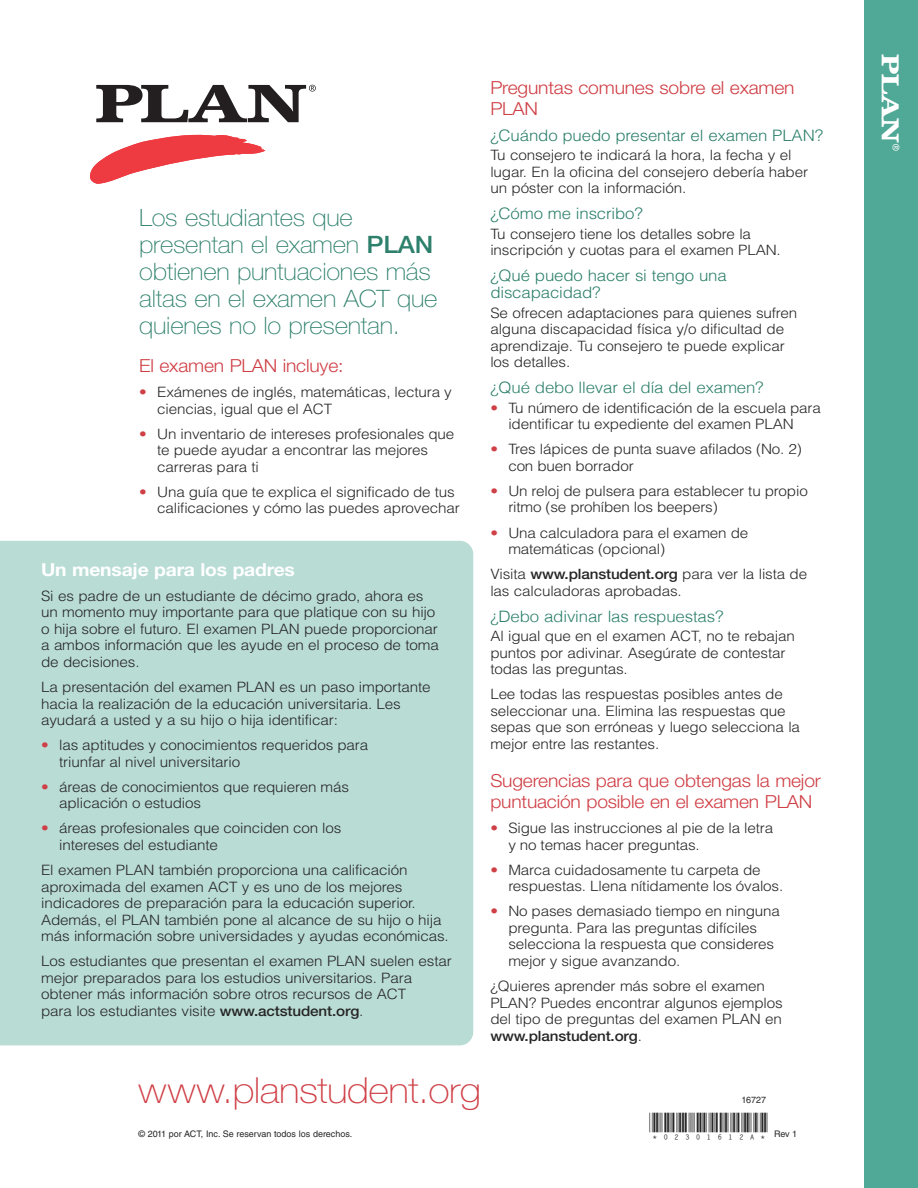
<style>
.page{position:relative;width:918px;height:1188px;background:#fff}
.page>*{position:absolute;margin:0;border:0;box-sizing:border-box;transform-origin:0 0}
.t1{font:100 36px "Helvetica Neue LT Std";letter-spacing:-.015em;color:#cf3f46;scale:1.1 1}
.t2{font:27px "New 4";color:#272627}
.t3{font:100 24px/27px "Helvetica Neue LT Std";letter-spacing:-.01em;color:#2d806b;scale:1.07 1}
.t4{font:700 24px "Baskerville Pro";color:#fff;scale:1.2 1}
.t5{font:300 18px/21px "Helvetica Neue LT Std";letter-spacing:-.01em;color:#cf3f46;scale:1.07 1}
.t6{font:700 18px "Helvetica Neue LT Std";letter-spacing:-.01em;color:#fff;scale:1.07 1}
.t7{font:300 15.75px/17.2px "Helvetica LT Std";letter-spacing:-.01em;color:#2d806b;scale:1.07 1}
.t8{font:300 15.75px "Helvetica";letter-spacing:-.01em;color:#2d806b;scale:1.07 1}
.t9{font:300 14.25px/16.5px "Helvetica LT Std";letter-spacing:-.01em;color:#272627;scale:1.07 1}
.t10{font:500 14.25px "Helvetica Neue LT Std";letter-spacing:-.01em;color:#272627;scale:1.07 1}
.t11{font:9px "Helvetica LT Std";color:#272627}
.t12{font:9px "Helvetica LT Std";color:#fff}
.s1{font-weight:500}
.s2{color:#cf3f46}
.s3{font-family:"Helvetica Neue LT Std";font-weight:500}
.s4{font-family:"Helvetica LT Std";font-weight:300}
</style>
<div class="page">
<div style="left:864px;top:0;width:54px;height:1188px;background:#50a896"></div>
<div style="left:0;top:541px;width:473px;height:504px;background:#b9dcd5"></div>
<svg style="left:90px;top:134px;width:175px;height:50px"></svg>
<svg style="left:96px;top:85px;width:220px;height:37px"></svg>
<h3 class="t3" style="left:139px;top:206px;width:280px">Los estudiantes que presentan el examen <span class="s1">PLAN </span>obtienen puntuaciones más altas en el examen ACT que quienes no lo presentan.</h3>
<p class="t5" style="left:139px;top:357px;width:192px">El examen PLAN incluye:</p>
<p class="t9" style="left:157px;top:385px;width:277px;text-indent:-18px"><span class="s2">•</span> Exámenes de inglés, matemáticas, lectura y ciencias, igual que el ACT</p>
<p class="t9" style="left:157px;top:427px;width:279px;text-indent:-18px"><span class="s2">•</span> Un inventario de intereses profesionales que te puede ayudar a encontrar las mejores carreras para ti</p>
<p class="t9" style="left:157px;top:485px;width:284px;text-indent:-18px"><span class="s2">•</span> Una guía que te explica el significado de tus calificaciones y cómo las puedes aprovechar</p>
<p class="t6" style="left:41px;top:563px;width:239px">Un mensaje para los padres</p>
<p class="t9" style="left:41px;top:589px;width:373px">Si es padre de un estudiante de décimo grado, ahora es un momento muy importante para que platique con su hijo o hija sobre el futuro. El examen PLAN puede proporcionar a ambos información que les ayude en el proceso de toma de decisiones.</p>
<p class="t9" style="left:41px;top:680px;width:366px">La presentación del examen PLAN es un paso importante hacia la realización de la educación universitaria. Les ayudará a usted y a su hijo o hija identificar:</p>
<p class="t9" style="left:59px;top:738px;width:290px;text-indent:-18px"><span class="s2">•</span> las aptitudes y conocimientos requeridos para triunfar al nivel universitario</p>
<p class="t9" style="left:59px;top:780px;width:272px;text-indent:-18px"><span class="s2">•</span> áreas de conocimientos que requieren más aplicación o estudios</p>
<p class="t9" style="left:59px;top:822px;width:265px;text-indent:-18px"><span class="s2">•</span> áreas profesionales que coinciden con los intereses del estudiante</p>
<p class="t9" style="left:41px;top:863px;width:382px">El examen PLAN también proporciona una calificación aproximada del examen ACT y es uno de los mejores indicadores de preparación para la educación superior.<br>Además, el PLAN también pone al alcance de su hijo o hija más información sobre universidades y ayudas económicas.</p>
<p class="t9" style="left:41px;top:954px;width:385px">Los estudiantes que presentan el examen PLAN suelen estar mejor preparados para los estudios universitarios. Para obtener más información sobre otros recursos de ACT<br>para los estudiantes visite <span class="s3">www.actstudent.org</span>.</p>
<p class="t5" style="left:490px;top:79px;width:286px">Preguntas comunes sobre el examen<br>PLAN</p>
<p class="t7" style="left:490px;top:128px;width:313px">¿Cuándo puedo presentar el examen PLAN?</p>
<p class="t9" style="left:490px;top:148px;width:299px">Tu consejero te indicará la hora, la fecha y el lugar. En la oficina del consejero debería haber un póster con la información.</p>
<p class="t7" style="left:490px;top:206px;width:144px">¿Cómo me inscribo?</p>
<p class="t9" style="left:490px;top:227px;width:273px">Tu consejero tiene los detalles sobre la inscripción y cuotas para el examen PLAN.</p>
<p class="t7" style="left:490px;top:268px;width:223px">¿Qué puedo hacer si tengo una discapacidad?</p>
<p class="t9" style="left:490px;top:306px;width:288px">Se ofrecen adaptaciones para quienes sufren alguna discapacidad física y/o dificultad de aprendizaje. Tu consejero te puede explicar los detalles.</p>
<p class="t8" style="left:490px;top:381px;width:257px">¿Qué debo llevar el día del examen?</p>
<p class="t9" style="left:508px;top:401px;width:294px;text-indent:-18px"><span class="s2">•</span> Tu número de identificación de la escuela para identificar tu expediente del examen PLAN</p>
<p class="t9" style="left:508px;top:442px;width:276px;text-indent:-18px"><span class="s2">•</span> Tres lápices de punta suave afilados (No. 2) con buen borrador</p>
<p class="t9" style="left:508px;top:484px;width:281px;text-indent:-18px"><span class="s2">•</span> Un reloj de pulsera para establecer tu propio ritmo (se prohíben los beepers)</p>
<p class="t9" style="left:508px;top:526px;width:226px;text-indent:-18px"><span class="s2">•</span> Una calculadora para el examen de matemáticas (opcional)</p>
<p class="t9" style="left:490px;top:567px;width:298px">Visita <span class="s3">www.planstudent.org</span> para ver la lista de las calculadoras aprobadas.</p>
<p class="t8" style="left:490px;top:609px;width:219px">¿Debo adivinar las respuestas?</p>
<p class="t9" style="left:490px;top:629px;width:286px">Al igual que en el examen ACT, no te rebajan puntos por adivinar. Asegúrate de contestar todas las preguntas.</p>
<p class="t9" style="left:490px;top:687px;width:291px">Lee todas las respuestas posibles antes de seleccionar una. Elimina las respuestas que sepas que son erróneas y luego selecciona la mejor entre las restantes.</p>
<p class="t5" style="left:490px;top:772px;width:310px">Sugerencias para que obtengas la mejor puntuación posible en el examen PLAN</p>
<p class="t9" style="left:508px;top:821px;width:249px;text-indent:-18px"><span class="s2">•</span> Sigue las instrucciones al pie de la letra y no temas hacer preguntas.</p>
<p class="t9" style="left:508px;top:863px;width:258px;text-indent:-18px"><span class="s2">•</span> Marca cuidadosamente tu carpeta de respuestas. Llena nítidamente los óvalos.</p>
<p class="t9" style="left:508px;top:905px;width:255px;text-indent:-18px"><span class="s2">•</span> No pases demasiado tiempo en ninguna pregunta. Para las preguntas difíciles selecciona la respuesta que consideres mejor y sigue avanzando.</p>
<p class="t9" style="left:490px;top:979px;width:275px">¿Quieres aprender más sobre el examen<br>PLAN? Puedes encontrar algunos ejemplos del tipo de preguntas del examen PLAN en</p>
<p class="t10" style="left:490px;top:1030px;width:143px">www.planstudent.org<span class="s4">.</span></p>
<h1 class="t1" style="left:138px;top:1077px;width:313px">www.planstudent.org</h1>
<p class="t11" style="left:138px;top:1131px;width:215px">© 2011 por ACT, Inc. Se reservan todos los derechos.</p>
<p class="t11" style="left:741px;top:1096px;width:26px">16727</p>
<h2 class="t2" style="left:650px;top:1113px;width:120px">*02301612A*</h2>
<p class="t11" style="left:774px;top:1131px;width:25px">Rev 1</p>
<h3 class="t4" style="left:899px;top:54px;width:75px;rotate:90deg">PLAN</h3>
<p class="t12" style="left:899px;top:144px;width:8px;rotate:90deg">®</p>
</div>
